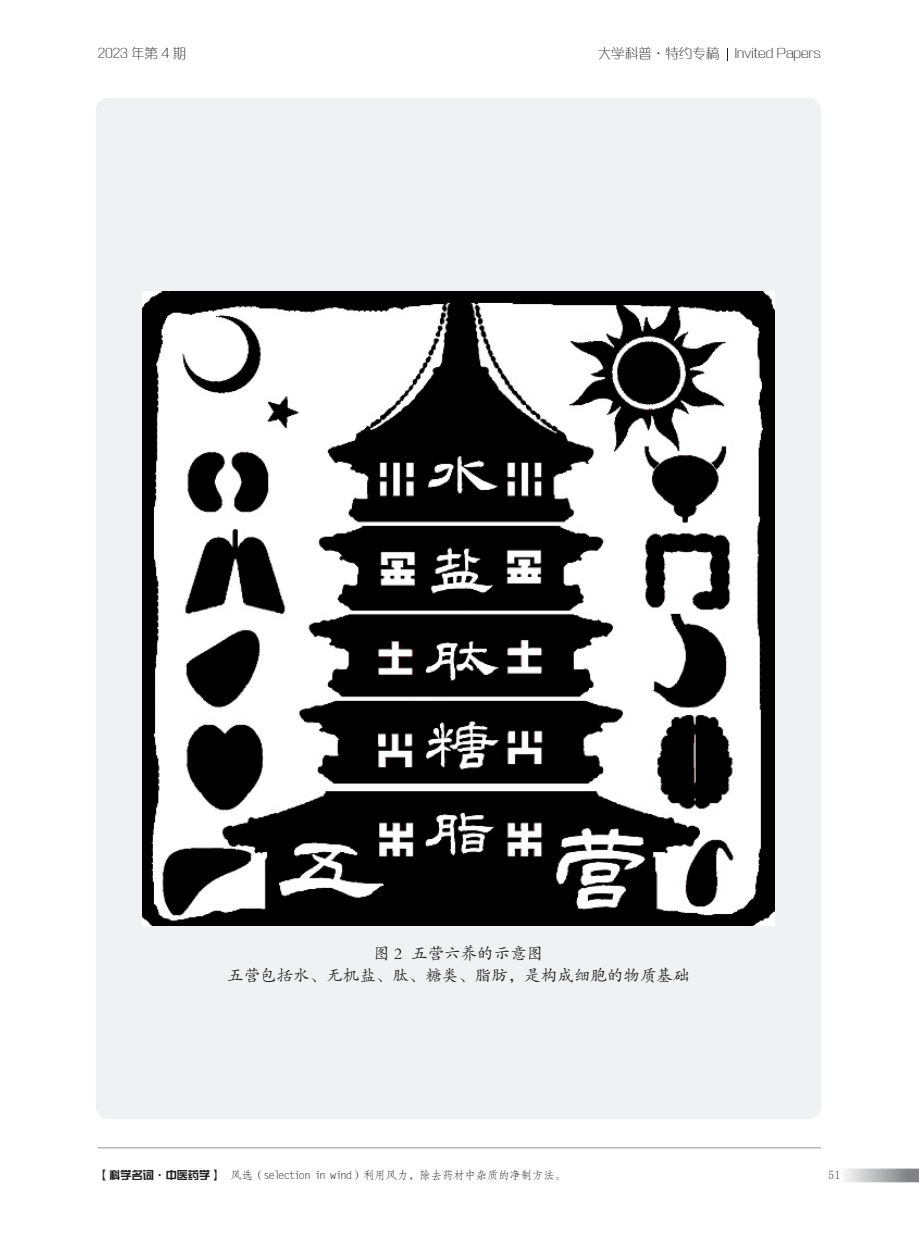
<style>
.page{position:relative;width:919px;height:1238px;background:#fff}
.page>*{position:absolute;margin:0;border:0;box-sizing:border-box;transform-origin:0 0}
.t1{font:16.5px/22.5px "FZKTK GBK1 0";color:#231f20;text-align:center}
.t2{font:13.5px "FZXQJW GB1 0";color:#231f20}
.t3{font:12px "Sim Sun";color:#57585a}
.t4{font:11.25px "FZFSK GBK1 0";color:#231f20}
.s1{font-family:"FZZYJW GB1 0"}
</style>
<div class="page">
<svg style="left:727px;top:48px;width:1px;height:13px"></svg>
<hr style="left:98px;top:1147px;width:723px;height:1px;background:#939598">
<svg style="left:845px;top:1168px;width:73px;height:13px"></svg>
<div style="left:96px;top:98px;width:725px;height:1020px;background:#f0f1f2;border-radius:13px"></div>
<img style="left:142px;top:291px;width:632px;height:634px">
<p class="t2" style="left:98px;top:46px;width:90px">2023 年第 4 期</p>
<p class="t2" style="left:597px;top:46px;width:225px">大学科普·特约专稿 Invited Papers</p>
<h1 class="t1" style="left:227px;top:942px;width:463px">图 2 五营六养的示意图<br>五营包括水、无机盐、肽、糖类、脂肪，是构成细胞的物质基础</h1>
<p class="t4" style="left:98px;top:1168px;width:469px"><span class="s1">【科学名词·中医药学】</span> 风选（selection in wind）利用风力，除去药材中杂质的净制方法。</p>
<p class="t3" style="left:828px;top:1168px;width:13px">51</p>
</div>
